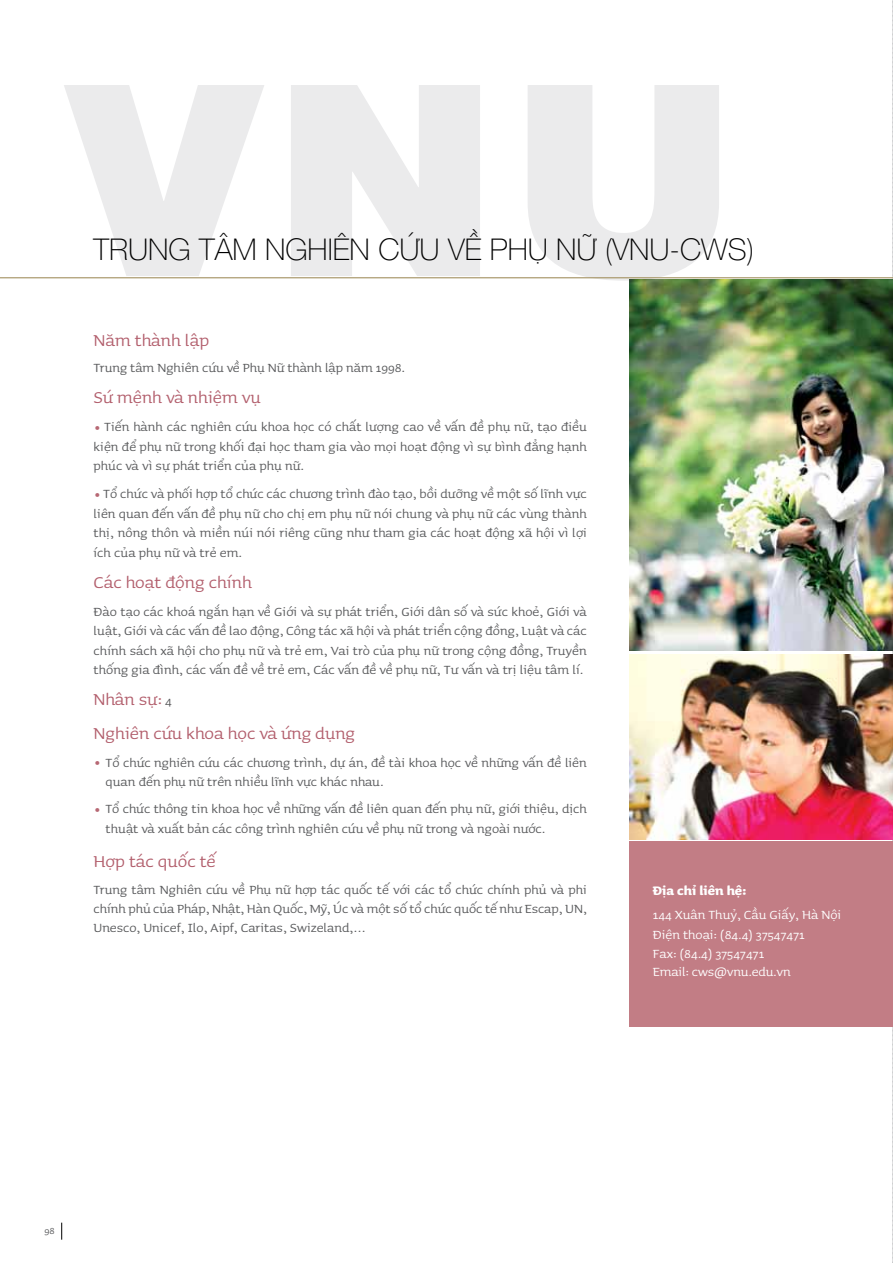
<style>
.page{position:relative;width:893px;height:1263px;background:#fff}
.page>*{position:absolute;margin:0;border:0;box-sizing:border-box;transform-origin:0 0}
.t1{font:30px "Oxydesign HE35 Thin";color:#000}
.t2{font:21px/33.8px "Oxydesign SR";color:#b25e6c}
.t3{font:15.75px/19.5px "Oxydesign SR";color:#58595b;text-align:justify}
.t4{font:15.75px/19.5px "Oxydesign SR";color:#fff}
.t5{font:15.75px "Oxydesign SR Bold";color:#fff}
.t6{font:12px "Oxydesign SR";color:#58595b}
.s1{font-size:15.75px;color:#58595b}
</style>
<div class="page">
<svg style="left:64px;top:85px;width:655px;height:196px;fill:#ebebec"></svg>
<svg style="left:892px;top:0;width:1px;height:1263px"></svg>
<svg style="left:61px;top:1222px;width:1px;height:18px"></svg>
<img style="left:629px;top:279px;width:264px;height:371px">
<img style="left:629px;top:654px;width:264px;height:185px">
<div style="left:629px;top:842px;width:264px;height:185px;background:#c27d85"></div>
<hr style="left:0;top:277px;width:893px;height:1px;background:#a39161">
<h1 class="t1" style="left:94px;top:228px;width:662px">TRUNG TÂM NGHIÊN CỨU VỀ PHỤ NỮ (VNU-CWS)</h1>
<h2 class="t2" style="left:94px;top:323px;width:117px">Năm thành lập</h2>
<p class="t3" style="left:94px;top:358px;width:313px">Trung tâm Nghiên cứu về Phụ Nữ thành lập năm 1998.</p>
<h2 class="t2" style="left:94px;top:380px;width:169px">Sứ mệnh và nhiệm vụ</h2>
<p class="t3" style="left:94px;top:417px;width:495px"><sub>•</sub> Tiến hành các nghiên cứu khoa học có chất lượng cao về vấn đề phụ nữ, tạo điều kiện để phụ nữ trong khối đại học tham gia vào mọi hoạt động vì sự bình đẳng hạnh phúc và vì sự phát triển của phụ nữ.</p>
<p class="t3" style="left:94px;top:484px;width:495px"><sub>•</sub> Tổ chức và phối hợp tổ chức các chương trình đào tạo, bồi dưỡng về một số lĩnh vực liên quan đến vấn đề phụ nữ cho chị em phụ nữ nói chung và phụ nữ các vùng thành thị, nông thôn và miền núi nói riêng cũng như tham gia các hoạt động xã hội vì lợi ích của phụ nữ và trẻ em.</p>
<h2 class="t2" style="left:94px;top:565px;width:160px">Các hoạt động chính</h2>
<p class="t3" style="left:94px;top:601px;width:495px">Đào tạo các khoá ngắn hạn về Giới và sự phát triển, Giới dân số và sức khoẻ, Giới và luật, Giới và các vấn đề lao động, Công tác xã hội và phát triển cộng đồng, Luật và các chính sách xã hội cho phụ nữ và trẻ em, Vai trò của phụ nữ trong cộng đồng, Truyền thống gia đình, các vấn đề về trẻ em, Các vấn đề về phụ nữ, Tư vấn và trị liệu tâm lí.</p>
<h2 class="t2" style="left:94px;top:682px;width:263px">Nhân sự: <span class="s1">4<br></span>Nghiên cứu khoa học và ứng dụng</h2>
<p class="t3" style="left:106px;top:752px;width:483px;text-indent:-12px"><sub>•</sub> Tổ chức nghiên cứu các chương trình, dự án, đề tài khoa học về những vấn đề liên quan đến phụ nữ trên nhiều lĩnh vực khác nhau.</p>
<p class="t3" style="left:106px;top:799px;width:483px;text-indent:-12px"><sub>•</sub> Tổ chức thông tin khoa học về những vấn đề liên quan đến phụ nữ, giới thiệu, dịch thuật và xuất bản các công trình nghiên cứu về phụ nữ trong và ngoài nước.</p>
<h2 class="t2" style="left:94px;top:843px;width:124px">Hợp tác quốc tế</h2>
<p class="t3" style="left:94px;top:880px;width:495px;line-height:18.9px">Trung tâm Nghiên cứu về Phụ nữ hợp tác quốc tế với các tổ chức chính phủ và phi chính phủ của Pháp, Nhật, Hàn Quốc, Mỹ, Úc và một số tổ chức quốc tế như Escap, UN, Unesco, Unicef, Ilo, Aipf, Caritas, Swizeland,…</p>
<p class="t5" style="left:653px;top:880px;width:95px">Địa chỉ liên hệ:</p>
<p class="t4" style="left:653px;top:905px;width:190px">144 Xuân Thuỷ, Cầu Giấy, Hà Nội<br>Điện thoại: (84.4) 37547471<br>Fax: (84.4) 37547471</p>
<p class="t4" style="left:653px;top:961px;width:139px">Email: cws@vnu.edu.vn</p>
<p class="t6" style="left:44px;top:1224px;width:12px">98</p>
</div>
